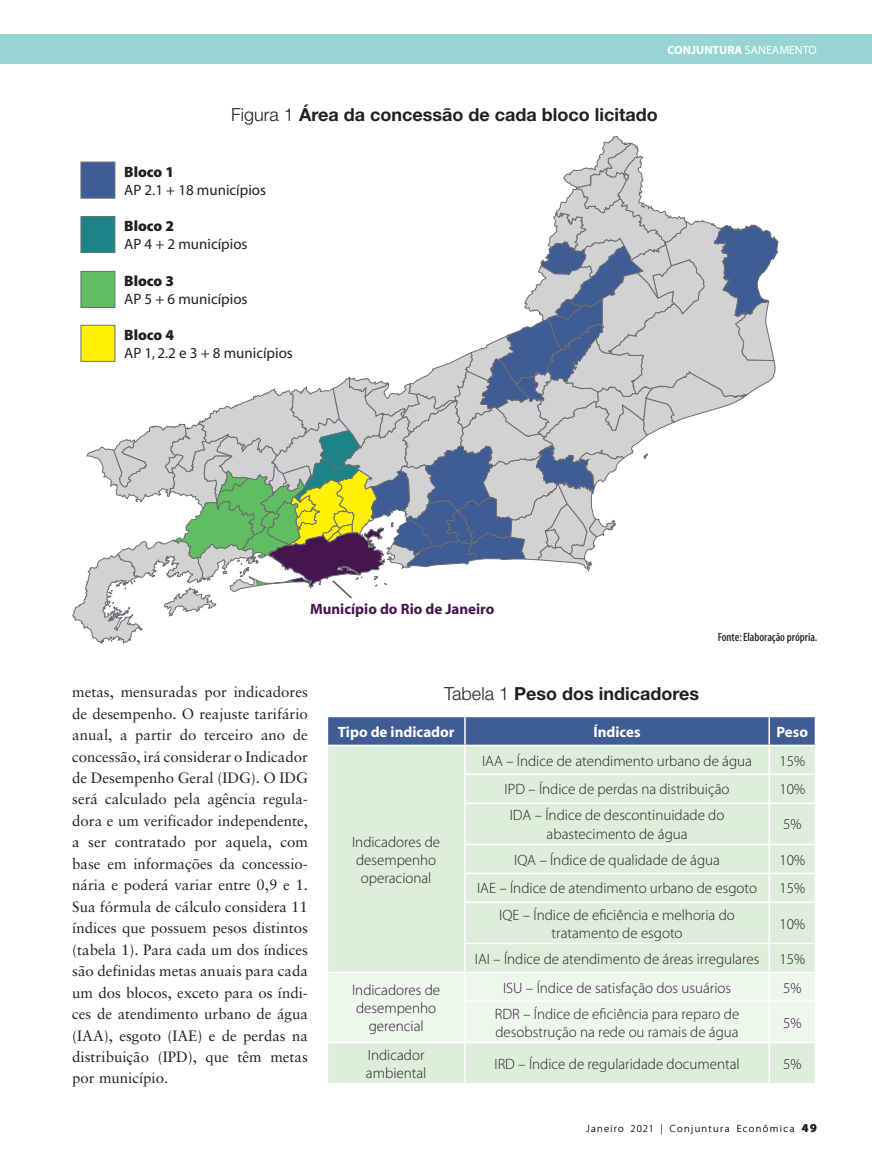
<style>
.page{position:relative;width:872px;height:1170px;background:#fff}
.page>*{position:absolute;margin:0;border:0;box-sizing:border-box;transform-origin:0 0}
.t1{font:700 18px "Helvetica Neue";color:#231f20}
.t2{font:15px/21.5px "Sabon";color:#231f20;text-align:justify}
.t3{font:15px/18px "Adobe Corp ID Myriad Lt";color:#231f20;text-align:center}
.t4{font:15px "Adobe Corp ID Myriad Rg";color:#231f20}
.t5{font:15px "Adobe Corp ID Myriad Bd";color:#fff}
.t6{font:15px "Adobe Corp ID Myriad Bl";color:#231f20}
.t7{font:15px "Adobe Corp ID Myriad Bd";color:#46144f}
.t8{font:12px "Adobe Corp ID Myriad Pkg";color:#231f20}
.t9{font:12px "Adobe Corp ID Myriad Bd";color:#fff}
.t10{font:10.5px "Adobe Corp ID Myriad Lt";letter-spacing:.125em;color:#231f20}
.s1{font-family:"Adobe Corp ID Myriad Rg"}
.s2{font-weight:300}
.s3{font-family:"Adobe Corp ID Myriad Bd";font-size:12px}
</style>
<div class="page">
<div style="left:0;top:34px;width:872px;height:30px;background:#96d5d2"></div>
<svg style="left:72px;top:136px;width:707px;height:508px"></svg>
<div style="left:328px;top:803px;width:486px;height:279px;background:#ddeeda"></div>
<svg style="left:327px;top:716px;width:488px;height:87px;background:#abbfc5"></svg>
<hr style="left:464px;top:773px;width:305px;height:2px;background:#fff">
<hr style="left:464px;top:775px;width:2px;height:27px;background:#fff">
<hr style="left:769px;top:773px;width:47px;height:2px;background:#fff">
<hr style="left:768px;top:775px;width:2px;height:27px;background:#fff">
<hr style="left:814px;top:775px;width:2px;height:27px;background:#fff">
<hr style="left:464px;top:802px;width:305px;height:2px;background:#fff">
<hr style="left:464px;top:804px;width:2px;height:39px;background:#fff">
<hr style="left:769px;top:802px;width:47px;height:2px;background:#fff">
<hr style="left:768px;top:804px;width:2px;height:39px;background:#fff">
<hr style="left:464px;top:843px;width:305px;height:2px;background:#fff">
<hr style="left:464px;top:845px;width:2px;height:27px;background:#fff">
<hr style="left:769px;top:843px;width:47px;height:2px;background:#fff">
<hr style="left:768px;top:845px;width:2px;height:27px;background:#fff">
<hr style="left:464px;top:872px;width:305px;height:2px;background:#fff">
<hr style="left:464px;top:874px;width:2px;height:27px;background:#fff">
<hr style="left:769px;top:872px;width:47px;height:2px;background:#fff">
<hr style="left:768px;top:874px;width:2px;height:27px;background:#fff">
<hr style="left:464px;top:901px;width:305px;height:2px;background:#fff">
<hr style="left:464px;top:903px;width:2px;height:39px;background:#fff">
<hr style="left:769px;top:901px;width:47px;height:2px;background:#fff">
<hr style="left:768px;top:903px;width:2px;height:39px;background:#fff">
<hr style="left:464px;top:942px;width:305px;height:2px;background:#fff">
<hr style="left:769px;top:942px;width:47px;height:2px;background:#fff">
<svg style="left:328px;top:943px;width:487px;height:98px;background:#e8f4e7"></svg>
<hr style="left:465px;top:971px;width:304px;height:2px;background:#fff">
<hr style="left:464px;top:973px;width:2px;height:27px;background:#fff">
<hr style="left:769px;top:971px;width:47px;height:2px;background:#fff">
<hr style="left:768px;top:973px;width:2px;height:27px;background:#fff">
<hr style="left:814px;top:973px;width:2px;height:27px;background:#fff">
<hr style="left:464px;top:1000px;width:305px;height:2px;background:#fff">
<hr style="left:464px;top:1002px;width:2px;height:39px;background:#fff">
<hr style="left:769px;top:1000px;width:47px;height:2px;background:#fff">
<hr style="left:768px;top:1002px;width:2px;height:39px;background:#fff">
<hr style="left:814px;top:1002px;width:2px;height:39px;background:#fff">
<hr style="left:327px;top:1041px;width:138px;height:2px;background:#fff">
<hr style="left:465px;top:1041px;width:304px;height:2px;background:#fff">
<hr style="left:464px;top:1043px;width:2px;height:39px;background:#fff">
<hr style="left:769px;top:1041px;width:47px;height:2px;background:#fff">
<hr style="left:768px;top:1043px;width:2px;height:39px;background:#fff">
<p class="t9" style="left:667px;top:43px;width:151px">CONJUNTURA <span class="s1">SANEAMENTO</span></p>
<p class="t1" style="left:231px;top:103px;width:428px"><span class="s2">Figura 1</span> Área da concessão de cada bloco licitado</p>
<p class="t6" style="left:124px;top:164px;width:51px">Bloco 1</p>
<p class="t4" style="left:124px;top:182px;width:143px">AP 2.1 + 18 municípios</p>
<p class="t6" style="left:124px;top:218px;width:51px">Bloco 2</p>
<p class="t4" style="left:124px;top:237px;width:125px">AP 4 + 2 municípios</p>
<p class="t6" style="left:124px;top:273px;width:51px">Bloco 3</p>
<p class="t4" style="left:124px;top:291px;width:125px">AP 5 + 6 municípios</p>
<p class="t6" style="left:124px;top:327px;width:51px">Bloco 4</p>
<p class="t4" style="left:124px;top:345px;width:170px">AP 1, 2.2 e 3 + 8 municípios</p>
<p class="t7" style="left:310px;top:601px;width:186px">Município do Rio de Janeiro</p>
<p class="t8" style="left:717px;top:630px;width:101px">Fonte: Elaboração própria.</p>
<p class="t2" style="left:72px;top:681px;width:237px">metas, mensuradas por indicadores de desempenho. O reajuste tarifário anual, a partir do terceiro ano de concessão, irá considerar o Indicador de Desempenho Geral (IDG). O IDG será calculado pela agência regula&shy;dora e um verificador independente, a ser contratado por aquela, com base em informações da concessio&shy;nária e poderá variar entre 0,9 e 1.<br>Sua fórmula de cálculo considera 11 índices que possuem pesos distintos (tabela 1). Para cada um dos índices são definidas metas anuais para cada um dos blocos, exceto para os índi&shy;ces de atendimento urbano de água (IAA), esgoto (IAE) e de perdas na distribuição (IPD), que têm metas por município.</p>
<p class="t1" style="left:444px;top:682px;width:256px"><span class="s2">Tabela 1</span> Peso dos indicadores</p>
<p class="t5" style="left:338px;top:723px;width:118px">Tipo de indicador</p>
<p class="t5" style="left:593px;top:723px;width:49px">Índices</p>
<p class="t5" style="left:776px;top:723px;width:33px">peso</p>
<p class="t3" style="left:352px;top:833px;width:90px">Indicadores de desempenho operacional</p>
<p class="t3" style="left:482px;top:752px;width:271px">IAA – Índice de atendimento urbano de água</p>
<p class="t3" style="left:779px;top:752px;width:27px">15%</p>
<p class="t3" style="left:504px;top:781px;width:226px">IPD – Índice de perdas na distribuição</p>
<p class="t3" style="left:779px;top:781px;width:27px">10%</p>
<p class="t3" style="left:510px;top:807px;width:216px">IDA – Índice de descontinuidade do abastecimento de água</p>
<p class="t3" style="left:783px;top:816px;width:20px">5%</p>
<p class="t3" style="left:514px;top:851px;width:207px">IQA – Índice de qualidade de água</p>
<p class="t3" style="left:779px;top:851px;width:27px">10%</p>
<p class="t3" style="left:477px;top:880px;width:281px">IAE – Índice de atendimento urbano de esgoto</p>
<p class="t3" style="left:779px;top:880px;width:27px">15%</p>
<p class="t3" style="left:499px;top:906px;width:237px">IQE – Índice de eficiência e melhoria do tratamento de esgoto</p>
<p class="t3" style="left:779px;top:915px;width:27px">10%</p>
<p class="t3" style="left:475px;top:950px;width:286px">IAI – Índice de atendimento de áreas irregulares</p>
<p class="t3" style="left:779px;top:950px;width:27px">15%</p>
<p class="t3" style="left:352px;top:981px;width:90px">Indicadores de desempenho gerencial</p>
<p class="t3" style="left:503px;top:979px;width:229px">ISU – Índice de satisfação dos usuários</p>
<p class="t3" style="left:783px;top:979px;width:20px">5%</p>
<p class="t3" style="left:495px;top:1005px;width:246px;text-align:left">RDR – Índice de eficiência para reparo de desobstrução na rede ou ramais de água</p>
<p class="t3" style="left:783px;top:1014px;width:20px">5%</p>
<p class="t3" style="left:366px;top:1046px;width:62px;text-align:left">Indicador ambiental</p>
<p class="t3" style="left:494px;top:1055px;width:246px">IRD – Índice de regularidade documental</p>
<p class="t3" style="left:783px;top:1055px;width:20px">5%</p>
<p class="t10" style="left:586px;top:1122px;width:232px">Janeiro 2021 | Conjuntura Econômica <span class="s3">49</span></p>
</div>
